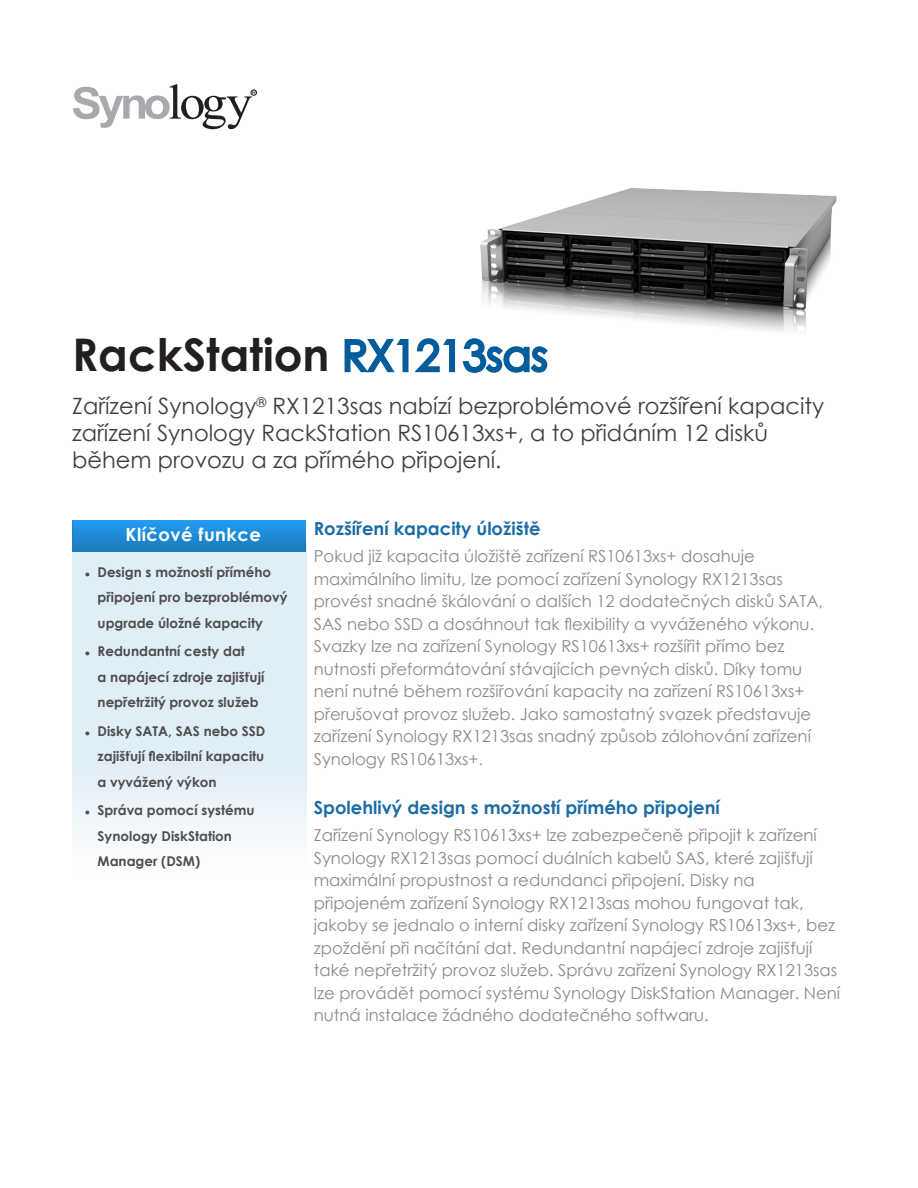
<style>
.page{position:relative;width:918px;height:1188px;background:#fff}
.page>*{position:absolute;margin:0;border:0;box-sizing:border-box;transform-origin:0 0}
.ChapterTitle{font:700 45px "Century Gothic";color:#231f20}
.ChapterTitleDesc{font:22.5px/27px "Century Gothic";color:#3e3e3f}
.BodyHeading{font:700 18px "Century Gothic";color:#1d6ca5}
.ChapterTitleHighligh{font:700 18px "Century Gothic";letter-spacing:.025em;color:#fff}
.BodyContent{font:16.5px/22.5px "Century Gothic";color:#8a8a8d}
.ChapterTitleBullet{font:700 13.5px/25.5px "Century Gothic";color:#4e4d4e}
.s1{font-weight:400;font-size:42px;color:#045c9b}
.s2{font-family:"Arial";font-size:9px}
</style>
<div class="page">
<svg style="left:344px;top:338px;width:204px;height:35px"></svg>
<svg style="left:73px;top:84px;width:184px;height:45px"></svg>
<img style="left:72px;top:551px;width:234px;height:284px">
<svg style="left:72px;top:520px;width:234px;height:31px;background:#1e8ad5"></svg>
<img style="left:470px;top:188px;width:367px;height:168px">
<p class="ChapterTitle" style="left:72px;top:320px;width:477px">RackStation <span class="s1">RX1213sas</span></p>
<p class="ChapterTitleDesc" style="left:72px;top:392px;width:754px">Zařízení Synology<sup>®</sup> RX1213sas nabízí bezproblémové rozšíření kapacity zařízení Synology RackStation RS10613xs+, a to přidáním 12 disků během provozu a za přímého připojení.</p>
<p class="ChapterTitleHighligh" style="left:125px;top:520px;width:137px">Klíčové funkce</p>
<p class="ChapterTitleBullet" style="left:98px;top:558px;width:192px;text-indent:-13px"><span class="s2">●</span> Design s možností přímého připojení pro bezproblémový upgrade úložné kapacity</p>
<p class="ChapterTitleBullet" style="left:98px;top:638px;width:168px;text-indent:-13px"><span class="s2">●</span> Redundantní cesty dat<br>a napájecí zdroje zajišťují nepřetržitý provoz služeb</p>
<p class="ChapterTitleBullet" style="left:98px;top:717px;width:169px;text-align:justify;text-indent:-13px"><span class="s2">●</span> Disky SATA, SAS nebo SSD zajišťují flexibilní kapacitu a vyvážený výkon</p>
<p class="ChapterTitleBullet" style="left:98px;top:797px;width:159px;text-indent:-13px"><span class="s2">●</span> Správa pomocí systému<br>Synology DiskStation<br>Manager (DSM)</p>
<p class="BodyHeading" style="left:314px;top:515px;width:228px">Rozšíření kapacity úložiště</p>
<p class="BodyContent" style="left:314px;top:545px;width:511px">Pokud již kapacita úložiště zařízení RS10613xs+ dosahuje maximálního limitu, lze pomocí zařízení Synology RX1213sas provést snadné škálování o dalších 12 dodatečných disků SATA, SAS nebo SSD a dosáhnout tak flexibility a vyváženého výkonu.<br>Svazky lze na zařízení Synology RS10613xs+ rozšířit přímo bez nutnosti přeformátování stávajících pevných disků. Díky tomu není nutné během rozšiřování kapacity na zařízení RS10613xs+ přerušovat provoz služeb. Jako samostatný svazek představuje zařízení Synology RX1213sas snadný způsob zálohování zařízení Synology RS10613xs+.</p>
<p class="BodyHeading" style="left:314px;top:794px;width:408px">Spolehlivý design s možností přímého připojení</p>
<p class="BodyContent" style="left:314px;top:824px;width:528px">Zařízení Synology RS10613xs+ lze zabezpečeně připojit k zařízení Synology RX1213sas pomocí duálních kabelů SAS, které zajišťují maximální propustnost a redundanci připojení. Disky na připojeném zařízení Synology RX1213sas mohou fungovat tak, jakoby se jednalo o interní disky zařízení Synology RS10613xs+, bez zpoždění při načítání dat. Redundantní napájecí zdroje zajišťují také nepřetržitý provoz služeb. Správu zařízení Synology RX1213sas lze provádět pomocí systému Synology DiskStation Manager. Není nutná instalace žádného dodatečného softwaru.</p>
</div>
